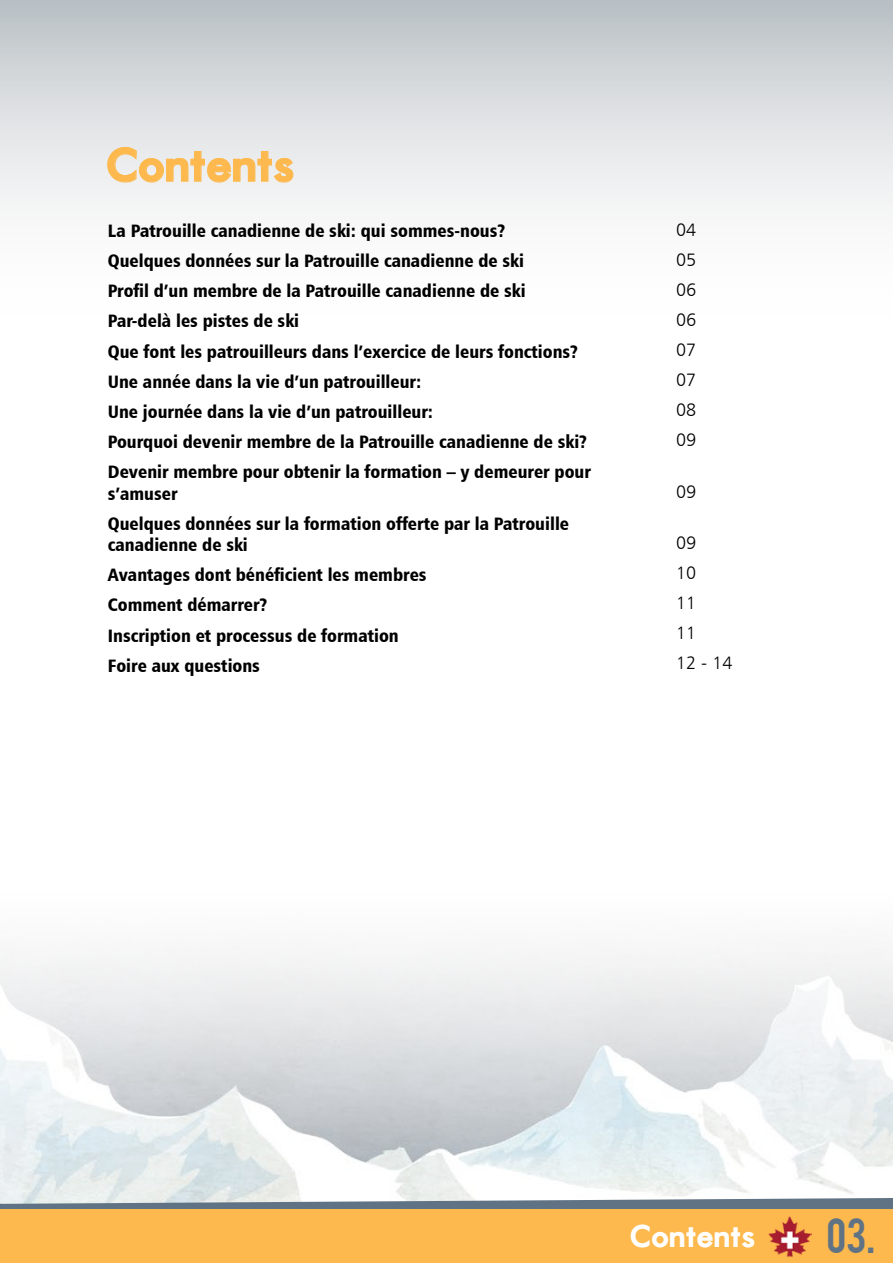
<style>
.page{position:relative;width:893px;height:1263px;background:#fff}
.page>*{position:absolute;margin:0;border:0;box-sizing:border-box;transform-origin:0 0}
.t1{font:45px "Motor Oil 1937 M54 Regular";color:#fdb94e}
.t2{font:38.25px "Bebas";color:#607384}
.t3{font:30px "Motor Oil 1937 M54 Regular";color:#fff}
.t4{font:18px/30.2px "Humanist 777 BT Black Condensed B";color:#000}
.t5{font:18px/30.2px "Humanist 777 BT Light B";color:#000;text-align:justify}
</style>
<div class="page">
<img style="left:0;top:952px;width:893px;height:246px">
<svg style="left:0;top:1198px;width:893px;height:11px;background:#8694a1"></svg>
<div style="left:0;top:1209px;width:893px;height:54px;background:#fdb94e"></div>
<img style="left:768px;top:1216px;width:44px;height:41px">
<svg style="left:107px;top:147px;width:187px;height:36px;background:#ede5d8"></svg>
<h1 class="t1" style="left:106px;top:145px;width:190px">Contents</h1>
<p class="t4" style="left:108px;top:215px;width:485px">La Patrouille canadienne de ski: qui sommes-nous?<br>Quelques données sur la Patrouille canadienne de ski<br>Profil d’un membre de la Patrouille canadienne de ski Par-delà les pistes de ski<br>Que font les patrouilleurs dans l’exercice de leurs fonctions?<br>Une année dans la vie d’un patrouilleur:<br>Une journée dans la vie d’un patrouilleur:<br>Pourquoi devenir membre de la Patrouille canadienne de ski?<br>Devenir membre pour obtenir la formation – y demeurer pour</p>
<p class="t4" style="left:108px;top:478px;width:463px">s’amuser<br>Quelques données sur la formation offerte par la Patrouille</p>
<p class="t4" style="left:108px;top:529px;width:320px">canadienne de ski<br>Avantages dont bénéficient les membres<br>Comment démarrer?<br>Inscription et processus de formation<br>Foire aux questions</p>
<p class="t5" style="left:676px;top:214px;width:22px">04<br>05<br>06<br>06<br>07<br>07<br>08<br>09</p>
<p class="t5" style="left:676px;top:476px;width:22px">09</p>
<p class="t5" style="left:676px;top:527px;width:58px;text-align:left">09<br>10<br>11<br>11<br>12 - 14</p>
<h3 class="t3" style="left:630px;top:1223px;width:127px">Contents</h3>
<h2 class="t2" style="left:826px;top:1208px;width:50px">03.</h2>
</div>
